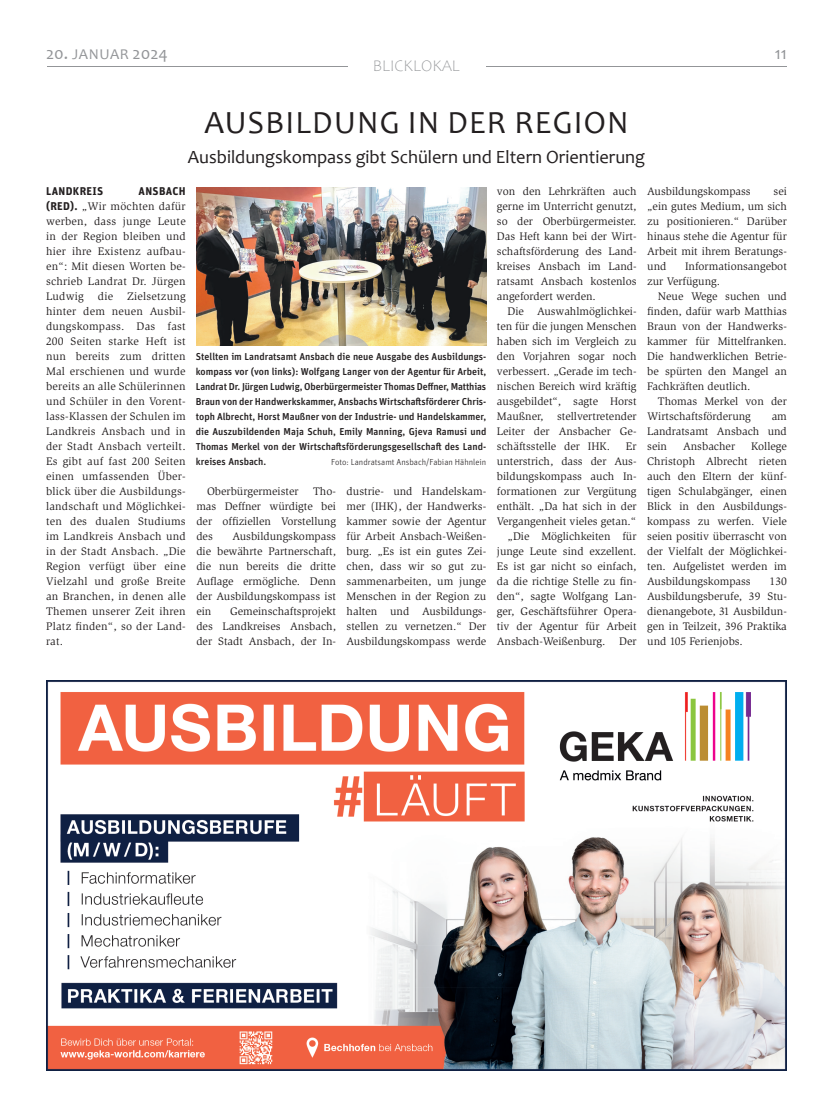
<style>
.page{position:relative;width:833px;height:1117px;background:#fff}
.page>*{position:absolute;margin:0;border:0;box-sizing:border-box;transform-origin:0 0}
.t1{font:32.5px "Candara";letter-spacing:.04em;color:#231f20}
.t2{font:18.75px "Candara";color:#231f20}
.t3{font:17.5px "Candara";color:#939598}
.t4{font:300 16.25px "Candara";color:#939598}
.t5{font:11.25px/15px "Slimbach Std";color:#231f20;text-align:justify}
.t6{font:700 11.25px "Unit OT";letter-spacing:.03em;color:#231f20}
.t7{font:500 10px/15px "Unit OT";color:#231f20;text-align:justify}
.t8{font:300 8.75px "Unit OT";color:#231f20}
.s1{font-size:15px}
.s2{font-family:"Unit OT";font-weight:700}
</style>
<div class="page">
<hr style="left:47px;top:66px;width:300px;height:1px;background:#939598">
<hr style="left:486px;top:66px;width:300px;height:1px;background:#939598">
<img style="left:46px;top:680px;width:741px;height:390px">
<img style="left:197px;top:188px;width:289px;height:157px">
<h3 class="t3" style="left:46px;top:42px;width:123px">20. <span class="s1">JANUAR</span> 2024</h3>
<h3 class="t3" style="left:774px;top:42px;width:14px">11</h3>
<h3 class="t4" style="left:373px;top:57px;width:88px">BLICKLOKAL</h3>
<h1 class="t1" style="left:204px;top:102px;width:426px">AUSBILDUNG IN DER REGION</h1>
<h2 class="t2" style="left:188px;top:145px;width:459px">Ausbildungskompass gibt Schülern und Eltern Orientierung</h2>
<p class="t6" style="left:46px;top:184px;width:59px">LANDKREIS</p>
<p class="t6" style="left:139px;top:184px;width:49px">ANSBACH</p>
<p class="t5" style="left:46px;top:199px;width:141px"><span class="s2">(RED).</span> „Wir möchten dafür werben, dass junge Leute in der Region bleiben und hier ihre Existenz aufbau&shy;en“: Mit diesen Worten be&shy;schrieb Landrat Dr. Jürgen Ludwig</p>
<p class="t5" style="left:46px;top:289px;width:141px;text-indent:81px">Zielsetzung hinter dem neuen Ausbil&shy;dungskompass. Das fast 200 Seiten starke Heft ist nun bereits zum dritten Mal erschienen und wurde bereits an alle Schülerinnen und Schüler in den Vorent&shy;lass-Klassen der Schulen im Landkreis Ansbach und in der Stadt Ansbach verteilt.<br>Es gibt auf fast 200 Seiten einen umfassenden Über&shy;blick über die Ausbildungs&shy;landschaft und Möglichkei&shy;ten des dualen Studiums im Landkreis Ansbach und in der Stadt Ansbach. „Die Region verfügt über eine Vielzahl und große Breite an Branchen, in denen alle Themen unserer Zeit ihren Platz finden“, so der Land&shy;rat.</p>
<p class="t5" style="left:98px;top:289px;width:17px">die</p>
<p class="t7" style="left:196px;top:349px;width:292px">Stellten im Landratsamt Ansbach die neue Ausgabe des Ausbildungs&shy;kompass vor (von links): Wolfgang Langer von der Agentur für Arbeit, Landrat Dr. Jürgen Ludwig, Oberbürgermeister Thomas Deffner, Matthias Braun von der Handwerkskammer, Ansbachs Wirtschaftsförderer Chris&shy;toph Albrecht, Horst Maußner von der Industrie- und Handelskammer, die Auszubildenden Maja Schuh, Emily Manning, Gjeva Ramusi und Thomas Merkel von der Wirtschaftsförderungsgesellschaft des Land&shy;kreises Ansbach.</p>
<p class="t8" style="left:331px;top:457px;width:157px">Foto: Landratsamt Ansbach/Fabian Hähnlein</p>
<p class="t5" style="left:196px;top:484px;width:141px;text-indent:117px">Tho&shy;mas Deffner würdigte bei der offiziellen Vorstellung des</p>
<p class="t5" style="left:207px;top:484px;width:93px">Oberbürgermeister</p>
<p class="t5" style="left:196px;top:529px;width:141px;text-indent:36px">Ausbildungskompass die bewährte Partnerschaft, die nun bereits die dritte Auflage ermögliche. Denn der Ausbildungskompass ist ein</p>
<p class="t5" style="left:196px;top:604px;width:141px;text-indent:34px">Gemeinschaftsprojekt des Landkreises Ansbach, der Stadt Ansbach, der In-</p>
<p class="t5" style="left:347px;top:484px;width:141px">dustrie- und Handelskam&shy;mer (IHK), der Handwerks&shy;kammer sowie der Agentur für Arbeit Ansbach-Weißen&shy;burg. „Es ist ein gutes Zei&shy;chen, dass wir so gut zu&shy;sammenarbeiten, um junge Menschen in der Region zu halten und Ausbildungs&shy;stellen zu vernetzen.“ Der Ausbildungskompass werde</p>
<p class="t5" style="left:497px;top:184px;width:141px">von den Lehrkräften auch gerne im Unterricht genutzt, so der Oberbürgermeister.<br>Das Heft kann bei der Wirt&shy;schaftsförderung des Land&shy;kreises Ansbach im Land&shy;ratsamt Ansbach kostenlos angefordert werden.</p>
<p class="t5" style="left:497px;top:304px;width:141px;text-indent:11px">Die Auswahlmöglichkei&shy;ten für die jungen Menschen haben sich im Vergleich zu den Vorjahren sogar noch verbessert. „Gerade im tech&shy;nischen Bereich wird kräftig ausgebildet“, sagte Horst Maußner, stellvertretender Leiter der Ansbacher Ge&shy;schäftsstelle der IHK.</p>
<p class="t5" style="left:497px;top:439px;width:141px;text-align:right">Er<br>unterstrich, dass der Aus&shy;bildungskompass auch In&shy;formationen zur Vergütung enthält. „Da hat sich in der<br>Vergangenheit vieles getan.“ „Die Möglichkeiten für junge Leute sind exzellent.<br>Es ist gar nicht so einfach, da die richtige Stelle zu fin&shy;den“, sagte Wolfgang Lan&shy;ger, Geschäftsführer Opera&shy;tiv der Agentur für Arbeit<br>Ansbach-Weißenburg. Der</p>
<p class="t5" style="left:647px;top:184px;width:105px">Ausbildungskompass</p>
<p class="t5" style="left:647px;top:184px;width:141px;text-indent:126px">sei „ein gutes Medium, um sich zu positionieren.“ Darüber hinaus stehe die Agentur für Arbeit mit ihrem Beratungs&shy;und</p>
<p class="t5" style="left:647px;top:258px;width:141px;text-indent:38px">Informationsangebot zur Verfügung.</p>
<p class="t5" style="left:647px;top:288px;width:141px;text-indent:11px">Neue Wege suchen und finden, dafür warb Matthias Braun von der Handwerks&shy;kammer für Mittelfranken.<br>Die handwerklichen Betrie&shy;be spürten den Mangel an Fachkräften deutlich.</p>
<p class="t5" style="left:647px;top:393px;width:141px;text-indent:11px">Thomas Merkel von der<br>Wirtschaftsförderung</p>
<p class="t5" style="left:647px;top:408px;width:141px;text-indent:124px">am Landratsamt Ansbach und sein</p>
<p class="t5" style="left:647px;top:438px;width:141px;text-indent:104px">Kollege Christoph Albrecht rieten auch den Eltern der künf&shy;tigen Schulabgänger, einen Blick in den Ausbildungs&shy;kompass zu werfen. Viele seien positiv überrascht von der Vielfalt der Möglichkei&shy;ten. Aufgelistet werden im Ausbildungskompass</p>
<p class="t5" style="left:683px;top:438px;width:54px">Ansbacher</p>
<p class="t5" style="left:647px;top:573px;width:141px;text-indent:122px">130<br>Ausbildungsberufe, 39 Stu&shy;dienangebote, 31 Ausbildun&shy;gen in Teilzeit, 396 Praktika und 105 Ferienjobs.</p>
</div>
